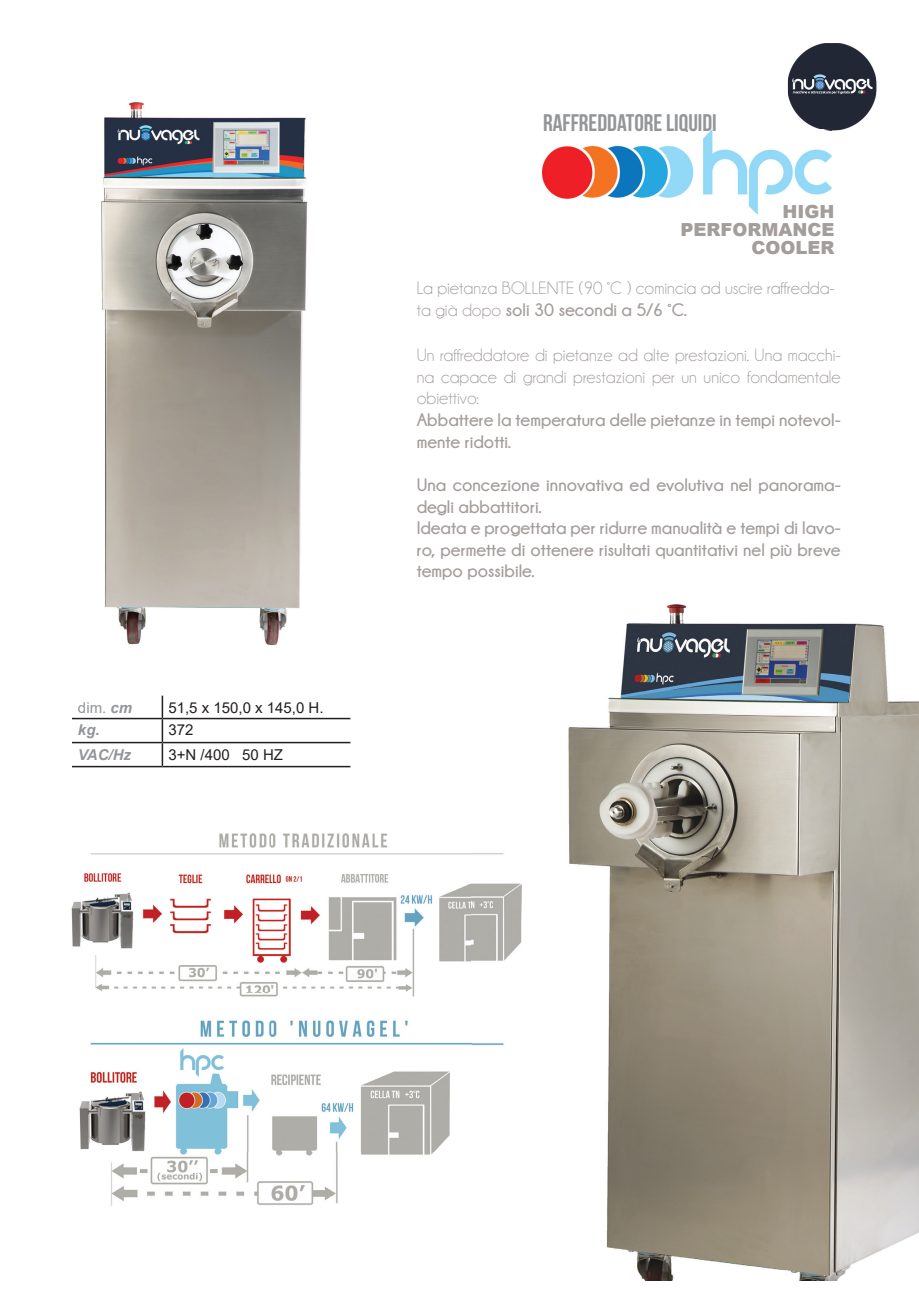
<style>
.page{position:relative;width:919px;height:1289px;background:#fff}
.page>*{position:absolute;margin:0;border:0;box-sizing:border-box;transform-origin:0 0}
.t1{font:24px "Bebas Neue";color:#939598}
.t2{font:700 18px/21.6px "Champagne&Limousines";color:#a39e9c}
.t3{font:18px/21.6px "Champagne&Limousines";color:#a39e9c;text-align:justify}
.t4{font:900 18px/18px "Arial";color:#a39e9c;text-align:right}
.t5{font:15px "Arial";color:#231f20}
.t6{font:italic 700 15px "Arial";color:#939598}
.t7{font:15px "Arial";color:#939598}
.s1{font-weight:700;font-style:italic}
.s2{font-weight:700}
</style>
<div class="page">
<img style="left:102px;top:102px;width:205px;height:542px">
<img style="left:542px;top:130px;width:289px;height:84px">
<img style="left:568px;top:604px;width:350px;height:676px">
<img style="left:72px;top:833px;width:449px;height:371px">
<img style="left:787px;top:43px;width:89px;height:87px">
<img style="left:787px;top:130px;width:44px;height:1px">
<hr style="left:72px;top:717px;width:90px;height:2px;background:#231f20">
<hr style="left:162px;top:717px;width:188px;height:2px;background:#231f20">
<hr style="left:72px;top:741px;width:90px;height:2px;background:#231f20">
<hr style="left:162px;top:741px;width:188px;height:2px;background:#231f20">
<svg style="left:162px;top:695px;width:1px;height:70px"></svg>
<hr style="left:72px;top:765px;width:90px;height:2px;background:#231f20">
<hr style="left:162px;top:765px;width:188px;height:2px;background:#231f20">
<p class="t7" style="left:78px;top:697px;width:56px">dim. <span class="s1">cm</span></p>
<p class="t5" style="left:168px;top:697px;width:157px">51,5 x 150,0 x 145,0 H.</p>
<p class="t6" style="left:78px;top:720px;width:23px">kg.</p>
<p class="t5" style="left:168px;top:720px;width:27px">372</p>
<p class="t6" style="left:78px;top:744px;width:55px">VAC/Hz</p>
<p class="t5" style="left:168px;top:744px;width:116px">3+N /400 50 HZ</p>
<h1 class="t1" style="left:543px;top:109px;width:175px">RAFFREDDATORE LIQUIDI</h1>
<p class="t4" style="left:680px;top:202px;width:155px">HIGH<br>PERFORMANCE<br>COOLER</p>
<p class="t3" style="left:416px;top:278px;width:419px">La pietanza BOLLENTE (90 °C ) comincia ad uscire raffredda&shy;ta già dopo <span class="s2">soli 30 secondi a 5/6 °C.</span></p>
<p class="t3" style="left:416px;top:344px;width:425px">Un raffreddatore di pietanze ad alte prestazioni. Una macchi&shy;na capace di grandi prestazioni per un unico fondamentale obiettivo:</p>
<p class="t2" style="left:416px;top:409px;width:425px">Abbattere la temperatura delle pietanze in tempi notevol&shy;mente ridotti.</p>
<p class="t2" style="left:416px;top:473px;width:425px">Una concezione innovativa ed evolutiva nel panorama&shy;degli abbattitori.<br>Ideata e progettata per ridurre manualità e tempi di lavo&shy;ro, permette di ottenere risultati quantitativi nel più breve tempo possibile.</p>
</div>
